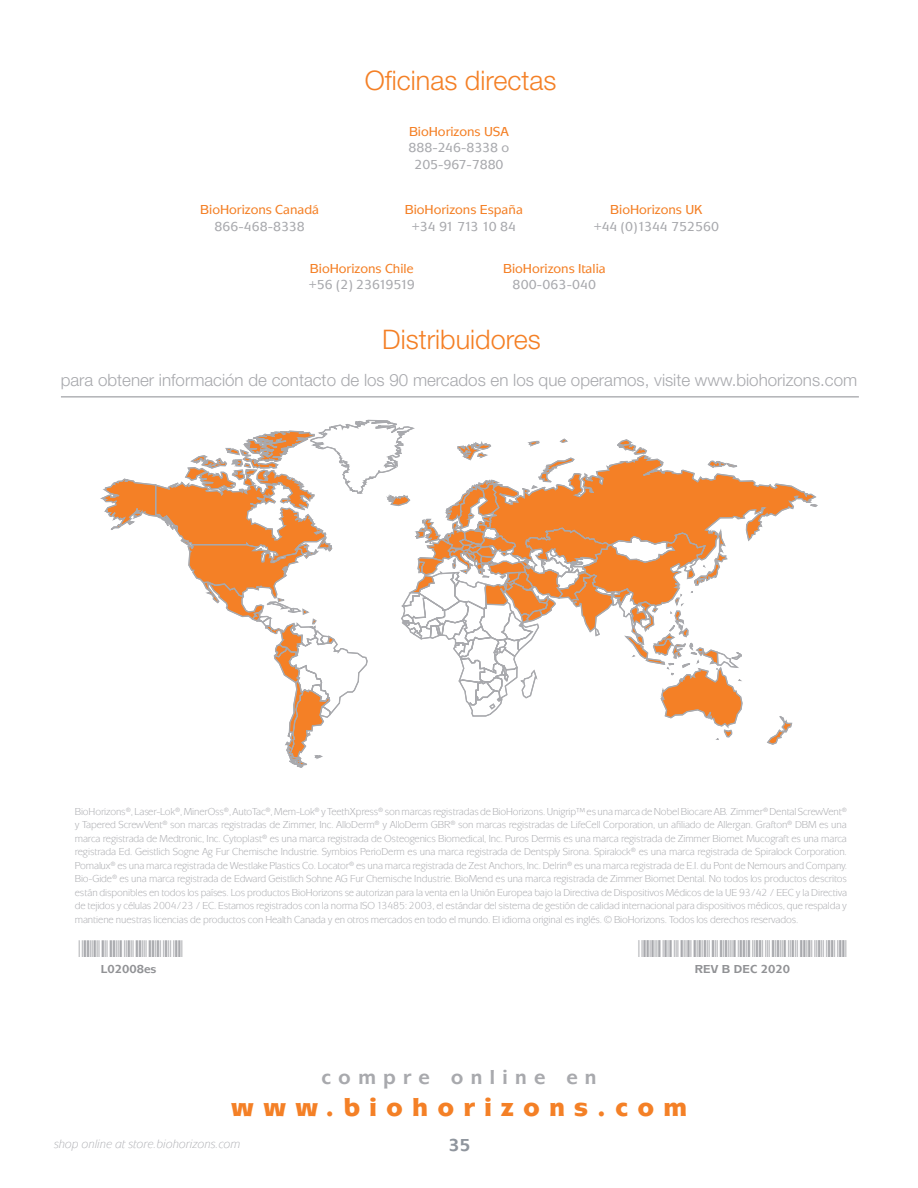
<style>
.page{position:relative;width:918px;height:1188px;background:#fff}
.page>*{position:absolute;margin:0;border:0;box-sizing:border-box;transform-origin:0 0}
.t1{font:300 27px "Helvetica Neue LT Pro";color:#f48026}
.t2{font:900 27px "Mixage ITC Std";letter-spacing:.35em;color:#f48026}
.t3{font:700 21px "Mixage ITC Std";letter-spacing:.35em;color:#a8a9ad}
.t4{font:700 18px "Mixage ITC Std";color:#8f959d}
.t5{font:300 16.95px "Helvetica Neue LT Pro";color:#a8a9ad}
.t6{font:500 13.5px "Mixage ITC Std";color:#f48026}
.t7{font:500 13.5px/16.5px "Mixage ITC Std";color:#a8a9ad;text-align:center}
.t8{font:500 13.5px "Mixage ITC Std";letter-spacing:-.045em;color:#a8a9ad}
.t9{font:500 13.5px "Mixage ITC Std";letter-spacing:-.075em;color:#a8a9ad}
.t10{font:italic 12.6px "Mixage ITC Std";color:#aeafb3}
.t11{font:700 12px "Mixage ITC Std";color:#919295}
.t12{font:10.5px/13.5px "Mixage ITC Std";letter-spacing:-.01em;color:#a8a9ad;text-align:justify}
</style>
<div class="page">
<hr style="left:61px;top:396px;width:798px;height:2px;background:#a8a9ad">
<svg style="left:100px;top:420px;width:718px;height:348px"></svg>
<p class="t1" style="left:365px;top:64px;width:193px">Oficinas directas</p>
<p class="t6" style="left:200px;top:202px;width:120px">BioHorizons Canadá</p>
<p class="t7" style="left:215px;top:218px;width:92px">866-468-8338</p>
<p class="t6" style="left:409px;top:124px;width:101px">BioHorizons USA</p>
<p class="t7" style="left:409px;top:140px;width:102px">888-246-8338 o<br>205-967-7880</p>
<p class="t6" style="left:405px;top:202px;width:120px">BioHorizons España</p>
<p class="t9" style="left:412px;top:218px;width:106px">+34 91 713 10 84</p>
<p class="t6" style="left:610px;top:202px;width:94px">BioHorizons UK</p>
<p class="t7" style="left:594px;top:218px;width:127px">+44 (0)1344 752560</p>
<p class="t6" style="left:310px;top:260px;width:105px">BioHorizons Chile</p>
<p class="t8" style="left:309px;top:277px;width:108px">+56 (2) 23619519</p>
<p class="t6" style="left:503px;top:260px;width:104px">BioHorizons Italia</p>
<p class="t7" style="left:513px;top:277px;width:85px">800-063-040</p>
<p class="t1" style="left:382px;top:323px;width:160px">Distribuidores</p>
<p class="t5" style="left:61px;top:370px;width:798px">para obtener información de contacto de los 90 mercados en los que operamos, visite www.biohorizons.com</p>
<p class="t12" style="left:75px;top:804px;width:774px">BioHorizons®, Laser-Lok®, MinerOss®, AutoTac®, Mem-Lok® y TeethXpress® son marcas registradas de BioHorizons.Unigrip™ es una marca de Nobel Biocare AB. Zimmer® Dental ScrewVent® y Tapered ScrewVent® son marcas registradas de Zimmer, Inc. AlloDerm® y AlloDerm GBR® son marcas registradas de LifeCell Corporation, un afiliado de Allergan. Grafton® DBM es una marca registrada de Medtronic, Inc. Cytoplast® es una marca registrada de Osteogenics Biomedical, Inc. Puros Dermis es una marca registrada de Zimmer Biomet. Mucograft es una marca registrada Ed. Geistlich Sogne Ag Fur Chemische Industrie. Symbios PerioDerm es una marca registrada de Dentsply Sirona. Spiralock® es una marca registrada de Spiralock Corporation.<br>Pomalux® es una marca registrada de Westlake Plastics Co. Locator® es una marca registrada de Zest Anchors, Inc. Delrin® es una marca registrada de E.I. du Pont de Nemours and Company.<br>Bio-Gide® es una marca registrada de Edward Geistlich Sohne AG Fur Chemische Industrie. BioMend es una marca registrada de Zimmer Biomet Dental. No todos los productos descritos están disponibles en todos los países. Los productos BioHorizons se autorizan para la venta en la Unión Europea bajo la Directiva de Dispositivos Médicos de la UE 93/42 / EEC y la Directiva de tejidos y células 2004/23 / EC. Estamos registrados con la norma ISO 13485: 2003, el estándar del sistema de gestión de calidad internacional para dispositivos médicos, que respalda y mantiene nuestras licencias de productos con Health Canada y en otros mercados en todo el mundo. El idioma original es inglés. © BioHorizons. Todos los derechos reservados.</p>
<p class="t11" style="left:101px;top:962px;width:57px">L02008es</p>
<p class="t11" style="left:695px;top:962px;width:97px">REV B DEC 2020</p>
<p class="t3" style="left:322px;top:1064px;width:277px">compre online en</p>
<p class="t2" style="left:231px;top:1091px;width:457px">www.biohorizons.com</p>
<p class="t10" style="left:54px;top:1137px;width:188px">shop online at store.biohorizons.com</p>
<h3 class="t4" style="left:449px;top:1134px;width:23px">35</h3>
</div>
